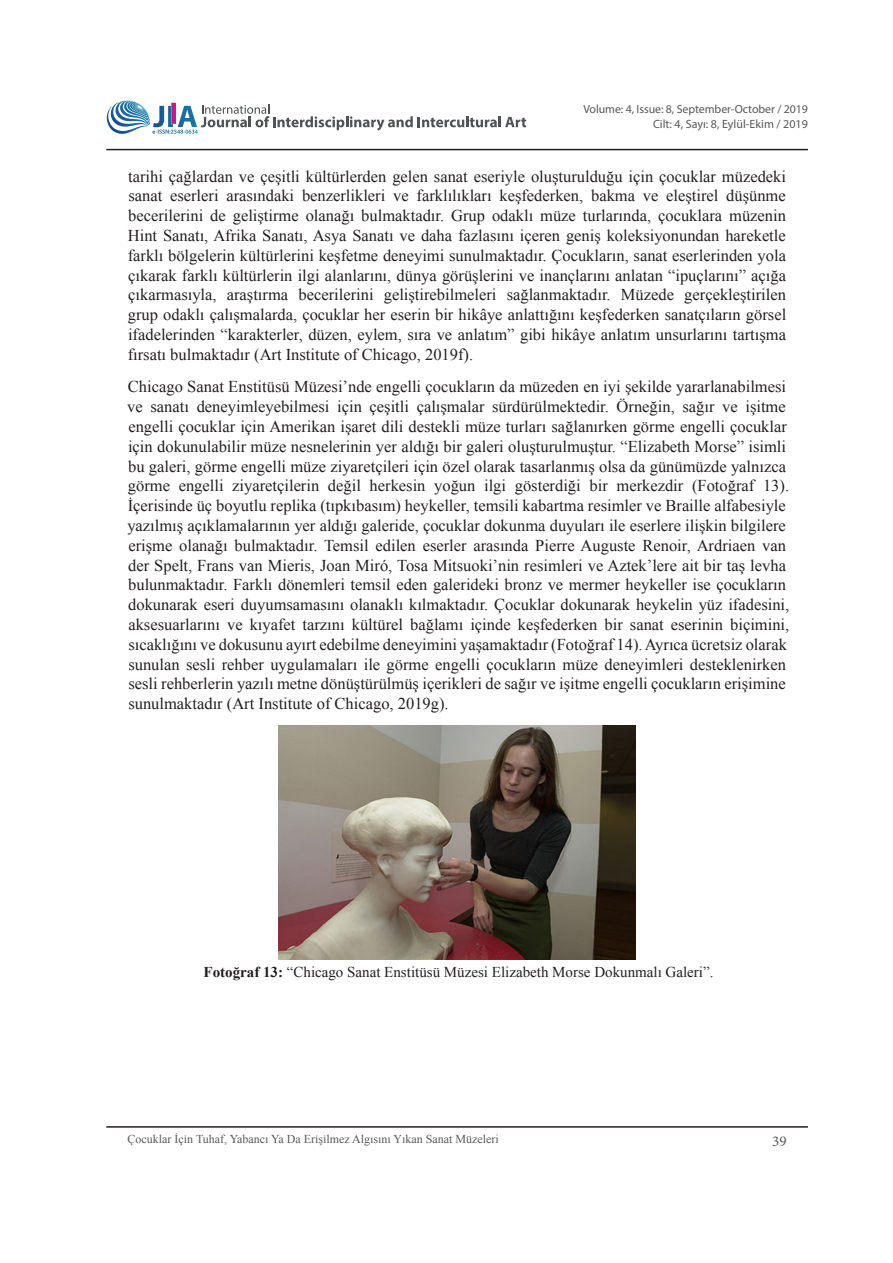
<style>
.page{position:relative;width:893px;height:1263px;background:#fff}
.page>*{position:absolute;margin:0;border:0;box-sizing:border-box;transform-origin:0 0}
.t1{font:16.5px/19.8px "Times New Roman";color:#231f20;text-align:justify}
.t2{font:15px "Times New Roman";color:#231f20}
.t3{font:15px "Minion Pro";color:#585858}
.t4{font:12px "Times New Roman";color:#585858}
.t5{font:12px "Myriad Pro";color:#585858}
.t6{font:11.85px "Myriad Pro";letter-spacing:-.005em;color:#585858}
.s1{font-weight:700}
</style>
<div class="page">
<hr style="left:106px;top:1126px;width:702px;height:2px;background:#231f20">
<hr style="left:106px;top:149px;width:702px;height:1px;background:#231f20">
<svg style="left:106px;top:100px;width:420px;height:34px"></svg>
<img style="left:279px;top:725px;width:356px;height:234px">
<p class="t6" style="left:583px;top:102px;width:226px">Volume: 4, Issue: 8, September-October / 2019</p>
<p class="t5" style="left:653px;top:116px;width:156px">Cilt: 4, Sayı: 8, Eylül-Ekim / 2019</p>
<p class="t1" style="left:128px;top:166px;width:660px">tarihi çağlardan ve çeşitli kültürlerden gelen sanat eseriyle oluşturulduğu için çocuklar müzedeki sanat eserleri arasındaki benzerlikleri ve farklılıkları keşfederken, bakma ve eleştirel düşünme becerilerini de geliştirme olanağı bulmaktadır. Grup odaklı müze turlarında, çocuklara müzenin Hint Sanatı, Afrika Sanatı, Asya Sanatı ve daha fazlasını içeren geniş koleksiyonundan hareketle farklı bölgelerin kültürlerini keşfetme deneyimi sunulmaktadır. Çocukların, sanat eserlerinden yola çıkarak farklı kültürlerin ilgi alanlarını, dünya görüşlerini ve inançlarını anlatan “ipuçlarını” açığa çıkarmasıyla, araştırma becerilerini geliştirebilmeleri sağlanmaktadır. Müzede gerçekleştirilen grup odaklı çalışmalarda, çocuklar her eserin bir hikâye anlattığını keşfederken sanatçıların görsel ifadelerinden “karakterler, düzen, eylem, sıra ve anlatım” gibi hikâye anlatım unsurlarını tartışma fırsatı bulmaktadır (Art Institute of Chicago, 2019f).</p>
<p class="t1" style="left:127px;top:377px;width:663px;text-align:left">Chicago Sanat Enstitüsü Müzesi’nde engelli çocukların da müzeden en iyi şekilde yararlanabilmesi ve sanatı deneyimleyebilmesi için çeşitli çalışmalar sürdürülmektedir. Örneğin, sağır ve işitme engelli çocuklar için Amerikan işaret dili destekli müze turları sağlanırken görme engelli çocuklar için dokunulabilir müze nesnelerinin yer aldığı bir galeri oluşturulmuştur. “Elizabeth Morse” isimli bu galeri, görme engelli müze ziyaretçileri için özel olarak tasarlanmış olsa da günümüzde yalnızca görme engelli ziyaretçilerin değil herkesin yoğun ilgi gösterdiği bir merkezdir (Fotoğraf 13).<br>İçerisinde üç boyutlu replika (tıpkıbasım) heykeller, temsili kabartma resimler ve Braille alfabesiyle yazılmış açıklamalarının yer aldığı galeride, çocuklar dokunma duyuları ile eserlere ilişkin bilgilere erişme olanağı bulmaktadır. Temsil edilen eserler arasında Pierre Auguste Renoir, Ardriaen van der Spelt, Frans van Mieris, Joan Miró, Tosa Mitsuoki’nin resimleri ve Aztek’lere ait bir taş levha bulunmaktadır. Farklı dönemleri temsil eden galerideki bronz ve mermer heykeller ise çocukların dokunarak eseri duyumsamasını olanaklı kılmaktadır. Çocuklar dokunarak heykelin yüz ifadesini, aksesuarlarını ve kıyafet tarzını kültürel bağlamı içinde keşfederken bir sanat eserinin biçimini, sıcaklığını ve dokusunu ayırt edebilme deneyimini yaşamaktadır (Fotoğraf 14).Ayrıca ücretsiz olarak sunulan sesli rehber uygulamaları ile görme engelli çocukların müze deneyimleri desteklenirken sesli rehberlerin yazılı metne dönüştürülmüş içerikleri de sağır ve işitme engelli çocukların erişimine sunulmaktadır (Art Institute of Chicago, 2019g).</p>
<p class="t2" style="left:204px;top:962px;width:511px"><span class="s1">Fotoğraf 13:</span> “Chicago Sanat Enstitüsü Müzesi Elizabeth Morse Dokunmalı Galeri”.</p>
<p class="t4" style="left:128px;top:1131px;width:373px">Çocuklar İçi̇n Tuhaf, Yabancı Ya Da Eri̇şi̇lmez Algısını Yıkan Sanat Müzeleri</p>
<p class="t3" style="left:772px;top:1131px;width:16px">39</p>
</div>
